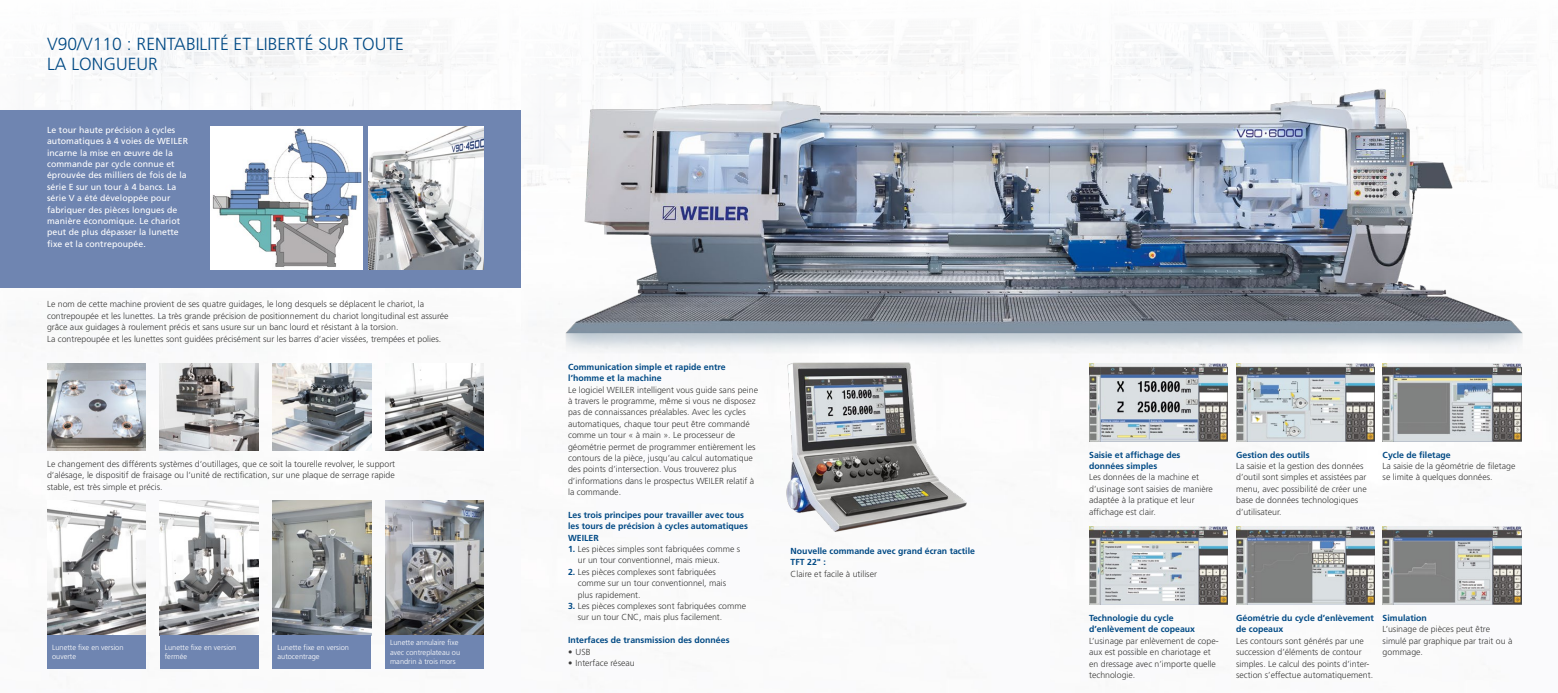
<style>
.page{position:relative;width:1558px;height:693px;background:#fff}
.page>*{position:absolute;margin:0;border:0;box-sizing:border-box;transform-origin:0 0}
.t1{font:300 17.5px/20.1px "Frutiger LT Pro";color:#004984}
.t2{font:300 8.75px/11.4px "Frutiger LT Pro";color:#3b3b3a}
.t3{font:700 8.75px/11.4px "Frutiger LT Pro";color:#004984}
.t4{font:8.75px/11.4px "Frutiger LT Pro";letter-spacing:.005em;color:#fff}
.t5{font:300 7.44px/9.6px "Frutiger LT Pro";color:#fff}
.s1{font-weight:700;color:#004984}
</style>
<div class="page">
<div style="left:0;top:110px;width:521px;height:177px;background:#6f85b1"></div>
<img style="left:47px;top:363px;width:99px;height:87px">
<img style="left:160px;top:363px;width:98px;height:87px">
<img style="left:273px;top:363px;width:98px;height:87px">
<img style="left:385px;top:363px;width:99px;height:87px">
<img style="left:47px;top:500px;width:99px;height:134px">
<img style="left:160px;top:500px;width:99px;height:134px">
<img style="left:385px;top:500px;width:99px;height:134px">
<img style="left:273px;top:500px;width:98px;height:134px">
<img style="left:210px;top:126px;width:152px;height:143px">
<img style="left:368px;top:126px;width:101px;height:143px">
<img style="left:469px;top:35px;width:1059px;height:363px">
<img style="left:777px;top:357px;width:193px;height:175px">
<img style="left:1089px;top:363px;width:139px;height:78px">
<img style="left:1089px;top:526px;width:139px;height:78px">
<img style="left:1236px;top:363px;width:139px;height:78px">
<img style="left:1236px;top:526px;width:139px;height:78px">
<img style="left:1382px;top:363px;width:139px;height:78px">
<img style="left:1382px;top:526px;width:139px;height:78px">
<div style="left:47px;top:634px;width:99px;height:33px;background:#6f85b1"></div>
<div style="left:160px;top:634px;width:99px;height:33px;background:#6f85b1"></div>
<div style="left:385px;top:634px;width:99px;height:33px;background:#6f85b1"></div>
<div style="left:273px;top:634px;width:98px;height:33px;background:#6f85b1"></div>
<h1 class="t1" style="left:47px;top:34px;width:358px">V90/V110 : RENTABILITÉ ET LIBERTÉ SUR TOUTE<br>LA LONGUEUR</h1>
<p class="t4" style="left:47px;top:124px;width:142px">Le tour haute précision à cycles automatiques à 4 voies de WEILER incarne la mise en œuvre de la commande par cycle connue et éprouvée des milliers de fois de la série E sur un tour à 4 bancs. La série V a été développée pour fabriquer des pièces longues de manière économique. Le chariot peut de plus dépasser la lunette fixe et la contrepoupée.</p>
<p class="t2" style="left:47px;top:298px;width:403px">Le nom de cette machine provient de ses quatre guidages, le long desquels se déplacent le chariot, la contrepoupée et les lunettes. La très grande précision de positionnement du chariot longitudinal est assurée grâce aux guidages à roulement précis et sans usure sur un banc lourd et résistant à la torsion.<br>La contrepoupée et les lunettes sont guidées précisément sur les barres d‘acier vissées, trempées et polies.</p>
<p class="t3" style="left:568px;top:361px;width:159px">Communication simple et rapide entre l’homme et la machine</p>
<p class="t2" style="left:568px;top:383px;width:191px">Le logiciel WEILER intelligent vous guide sans peine à travers le programme, même si vous ne disposez pas de connaissances préalables. Avec les cycles automatiques, chaque tour peut être commandé comme un tour « à main ». Le processeur de géométrie permet de programmer entièrement les contours de la pièce, jusqu’au calcul automatique des points d’intersection. Vous trouverez plus d’informations dans le prospectus WEILER relatif à la commande.</p>
<p class="t3" style="left:568px;top:508px;width:181px">Les trois principes pour travailler avec tous les tours de précision à cycles automatiques<br>WEILER</p>
<p class="t2" style="left:578px;top:543px;width:164px;text-indent:-10px"><span class="s1">1.</span> Les pièces simples sont fabriquées comme s ur un tour conventionnel, mais mieux.</p>
<p class="t2" style="left:578px;top:565px;width:150px;text-indent:-10px"><span class="s1">2.</span> Les pièces complexes sont fabriquées comme sur un tour conventionnel, mais plus rapidement.</p>
<p class="t2" style="left:578px;top:599px;width:170px;text-indent:-10px"><span class="s1">3.</span> Les pièces complexes sont fabriquées comme sur un tour CNC, mais plus facilement.</p>
<p class="t3" style="left:568px;top:634px;width:163px">Interfaces de transmission des données</p>
<p class="t2" style="left:568px;top:645px;width:24px">• USB</p>
<p class="t2" style="left:568px;top:656px;width:68px">• Interface réseau</p>
<p class="t2" style="left:47px;top:457px;width:349px;text-align:justify">Le changement des différents systèmes d‘outillages, que ce soit la tourelle revolver, le support d‘alésage, le dispositif de fraisage ou l‘unité de rectification, sur une plaque de serrage rapide stable, est très simple et précis.</p>
<p class="t3" style="left:1089px;top:448px;width:93px">Saisie et affichage des données simples</p>
<p class="t2" style="left:1089px;top:471px;width:125px">Les données de la machine et d’usinage sont saisies de manière adaptée à la pratique et leur affichage est clair.</p>
<p class="t3" style="left:790px;top:544px;width:186px">Nouvelle commande avec grand écran tactile<br>TFT 22" :</p>
<p class="t2" style="left:790px;top:567px;width:88px">Claire et facile à utiliser</p>
<p class="t3" style="left:1089px;top:611px;width:108px">Technologie du cycle d’enlèvement de copeaux</p>
<p class="t2" style="left:1089px;top:634px;width:131px">L’usinage par enlèvement de cope&shy;aux est possible en chariotage et en dressage avec n’importe quelle technologie.</p>
<p class="t5" style="left:52px;top:641px;width:73px">Lunette fixe en version ouverte</p>
<p class="t5" style="left:165px;top:641px;width:73px">Lunette fixe en version fermée</p>
<p class="t5" style="left:390px;top:637px;width:72px">Lunette annulaire fixe avec contreplateau ou mandrin à trois mors</p>
<p class="t5" style="left:277px;top:641px;width:73px">Lunette fixe en version autocentrage</p>
<p class="t3" style="left:1236px;top:448px;width:75px">Gestion des outils</p>
<p class="t2" style="left:1236px;top:460px;width:132px">La saisie et la gestion des données d’outil sont simples et assistées par menu, avec possibilité de créer une base de données technologiques d’utilisateur.</p>
<p class="t3" style="left:1382px;top:448px;width:70px">Cycle de filetage</p>
<p class="t2" style="left:1382px;top:460px;width:134px">La saisie de la géométrie de filetage se limite à quelques données.</p>
<p class="t3" style="left:1236px;top:611px;width:139px">Géométrie du cycle d’enlèvement de copeaux</p>
<p class="t2" style="left:1236px;top:634px;width:138px">Les contours sont générés par une succession d’éléments de contour simples. Le calcul des points d’inter&shy;section s’effectue automatiquement.</p>
<p class="t3" style="left:1382px;top:611px;width:46px">Simulation</p>
<p class="t2" style="left:1382px;top:623px;width:131px">L’usinage de pièces peut être simulé par graphique par trait ou à gommage.</p>
</div>
